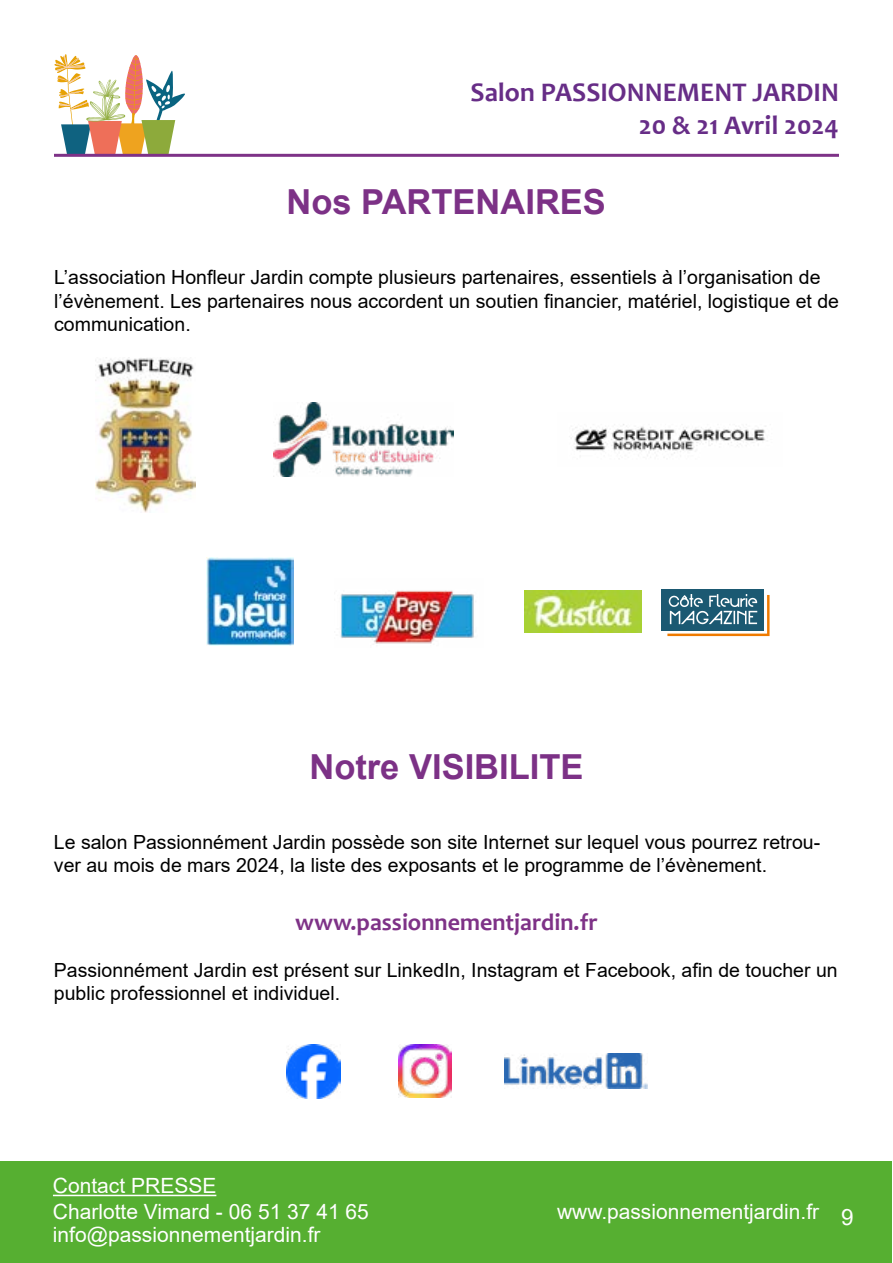
<style>
.page{position:relative;width:893px;height:1263px;background:#fff}
.page>*{position:absolute;margin:0;border:0;box-sizing:border-box;transform-origin:0 0}
.t1{font:700 34.5px "Arial";color:#7c3186}
.t2{font:700 27px/32.4px "Candara";color:#672d87;text-align:right}
.t3{font:700 24px "Candara";color:#7e3287}
.t4{font:22.5px "Arial";color:#fff}
.t5{font:21px/26px "Arial";color:#fff}
.t6{font:19.5px/23.4px "Arial";color:#000}
</style>
<div class="page">
<div style="left:0;top:1162px;width:892px;height:101px;background:#56af31"></div>
<svg style="left:54px;top:54px;width:131px;height:100px"></svg>
<hr style="left:53px;top:1195px;width:163px;height:1px;background:#fff">
<hr style="left:54px;top:154px;width:785px;height:3px;background:#7e3287">
<div style="left:662px;top:589px;width:102px;height:42px;background:#1b5972"></div>
<svg style="left:667px;top:594px;width:102px;height:42px"></svg>
<img style="left:524px;top:590px;width:118px;height:42px">
<img style="left:340px;top:590px;width:134px;height:54px">
<img style="left:274px;top:402px;width:180px;height:75px">
<img style="left:95px;top:357px;width:101px;height:155px">
<img style="left:206px;top:558px;width:87px;height:87px">
<img style="left:571px;top:424px;width:195px;height:32px">
<img style="left:287px;top:1044px;width:54px;height:54px">
<img style="left:398px;top:1044px;width:54px;height:54px">
<img style="left:505px;top:1054px;width:143px;height:35px">
<h2 class="t2" style="left:471px;top:76px;width:370px">Salon PASSIONNEMENT JARDIN<br>20 &amp; 21 Avril 2024</h2>
<h1 class="t1" style="left:286px;top:178px;width:321px">Nos PARTENAIRES</h1>
<p class="t6" style="left:54px;top:266px;width:786px">L’association Honfleur Jardin compte plusieurs partenaires, essentiels à l’organisation de l’évènement. Les partenaires nous accordent un soutien financier, matériel, logistique et de communication.</p>
<h1 class="t1" style="left:309px;top:742px;width:276px">Notre VISIBILITE</h1>
<p class="t6" style="left:54px;top:830px;width:768px">Le salon Passionnément Jardin possède son site Internet sur lequel vous pourrez retrou&shy;ver au mois de mars 2024, la liste des exposants et le programme de l’évènement.</p>
<p class="t3" style="left:295px;top:907px;width:304px">www.passionnementjardin.fr</p>
<p class="t6" style="left:54px;top:958px;width:785px">Passionnément Jardin est présent sur LinkedIn, Instagram et Facebook, afin de toucher un public professionnel et individuel.</p>
<p class="t5" style="left:53px;top:1173px;width:317px">Contact PRESSE<br>Charlotte Vimard - 06 51 37 41 65</p>
<p class="t5" style="left:53px;top:1221px;width:269px">info@passionnementjardin.fr</p>
<p class="t5" style="left:557px;top:1198px;width:264px">www.passionnementjardin.fr</p>
<p class="t4" style="left:841px;top:1202px;width:14px">9</p>
</div>
